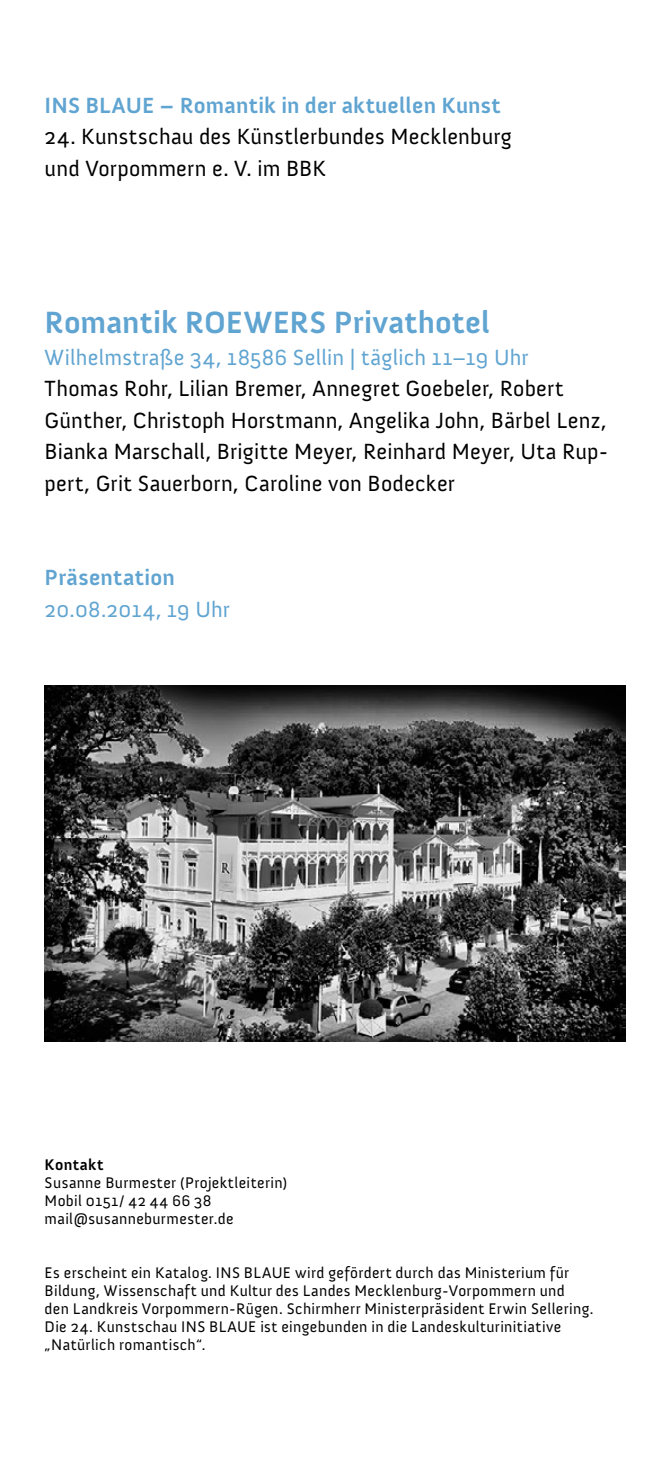
<style>
.page{position:relative;width:670px;height:1467px;background:#fff}
.page>*{position:absolute;margin:0;border:0;box-sizing:border-box;transform-origin:0 0}
.t1{font:700 31.5px "Anivers";letter-spacing:.005em;color:#60a4d1}
.t2{font:22.5px/31.5px "Anivers";letter-spacing:.01em;color:#000}
.t3{font:22.5px "Anivers";letter-spacing:.01em;color:#60a4d1}
.t4{font:700 22.5px "Anivers";letter-spacing:.01em;color:#60a4d1}
.t5{font:15.75px/18px "Anivers";letter-spacing:.025em;color:#000}
.t6{font:700 15.75px "Anivers";letter-spacing:.035em;color:#000}
</style>
<div class="page">
<img style="left:45px;top:685px;width:580px;height:356px">
<h2 class="t4" style="left:45px;top:93px;width:458px">INS BLAUE – Romantik in der aktuellen Kunst</h2>
<h2 class="t2" style="left:45px;top:121px;width:469px">24. Kunstschau des Künstlerbundes Mecklenburg und Vorpommern e. V. im BBK</h2>
<h1 class="t1" style="left:45px;top:305px;width:446px">Romantik ROEWERS Privathotel</h1>
<h2 class="t3" style="left:45px;top:345px;width:485px">Wilhelmstraße 34, 18586 Sellin | täglich 11–19 Uhr</h2>
<h2 class="t2" style="left:45px;top:373px;width:565px">Thomas Rohr, Lilian Bremer, Annegret Goebeler, Robert Günther, Christoph Horstmann, Angelika John, Bärbel Lenz, Bianka Marschall, Brigitte Meyer, Reinhard Meyer, Uta Rup&shy;pert, Grit Sauerborn, Caroline von Bodecker</h2>
<h2 class="t4" style="left:45px;top:565px;width:132px">Präsentation</h2>
<h2 class="t3" style="left:45px;top:597px;width:187px">20.08.2014, 19 Uhr</h2>
<p class="t6" style="left:45px;top:1156px;width:61px">Kontakt</p>
<p class="t5" style="left:45px;top:1174px;width:244px">Susanne Burmester (Projektleiterin)<br>Mobil 0151/ 42 44 66 38 mail@susanneburmester.de</p>
<p class="t5" style="left:45px;top:1264px;width:550px">Es erscheint ein Katalog. INS BLAUE wird gefördert durch das Ministerium für Bildung, Wissenschaft und Kultur des Landes Mecklenburg-Vorpommern und<br>den Landkreis Vorpommern-Rügen. Schirmherr Ministerpräsident Erwin Sellering.<br>Die 24. Kunstschau INS BLAUE ist eingebunden in die Landeskulturinitiative „Natürlich romantisch“.</p>
</div>
